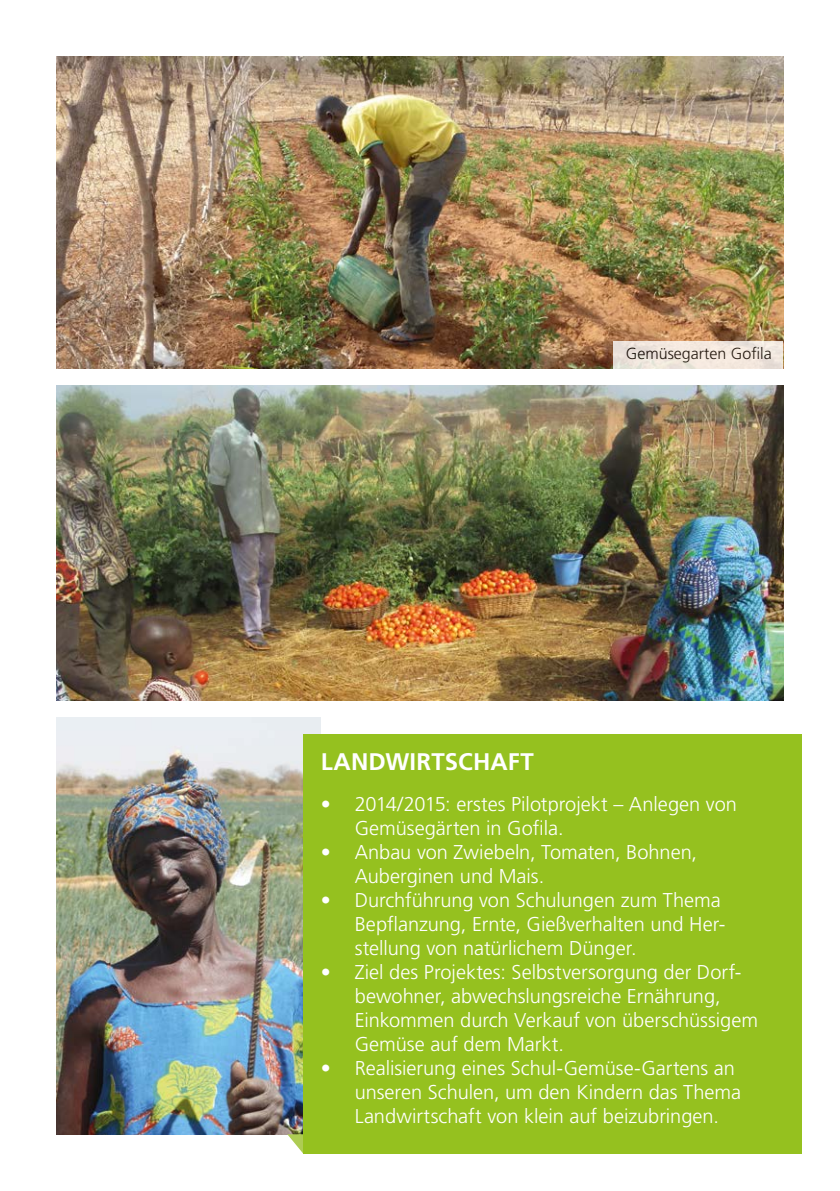
<style>
.page{position:relative;width:840px;height:1191px;background:#fff}
.page>*{position:absolute;margin:0;border:0;box-sizing:border-box;transform-origin:0 0}
.t1{font:700 24px "Frutiger";letter-spacing:.005em;color:#fff}
.t2{font:300 20px/24px "Frutiger";color:#fff}
.t3{font:300 16px "Frutiger";color:#000}
</style>
<div class="page">
<img style="left:57px;top:57px;width:725px;height:312px">
<img style="left:57px;top:717px;width:263px;height:417px">
<svg style="left:287px;top:1134px;width:16px;height:19px"></svg>
<div style="left:303px;top:734px;width:498px;height:420px;background:#95c11f"></div>
<img style="left:57px;top:386px;width:725px;height:314px">
<div style="left:613px;top:341px;width:169px;height:28px;background:linear-gradient(to right,#ece3da,#f4e9df)"></div>
<p class="t3" style="left:625px;top:345px;width:147px">Gemüsegarten Gofila</p>
<p class="t1" style="left:320px;top:748px;width:214px">LANDWIRTSCHAFT</p>
<p class="t2" style="left:354px;top:792px;width:383px;text-indent:-34px">• 2014/2015: erstes Pilotprojekt – Anlegen von<br>Gemüsegärten in Gofila.</p>
<p class="t2" style="left:354px;top:840px;width:344px;text-indent:-34px">• Anbau von Zwiebeln, Tomaten, Bohnen,<br>Auberginen und Mais.</p>
<p class="t2" style="left:354px;top:888px;width:372px;text-indent:-34px">• Durchführung von Schulungen zum Thema<br>Bepflanzung, Ernte, Gießverhalten und Her&shy;stellung von natürlichem Dünger.</p>
<p class="t2" style="left:354px;top:960px;width:404px;text-indent:-34px">• Ziel des Projektes: Selbstversorgung der Dorf&shy;bewohner, abwechslungsreiche Ernährung, Einkommen durch Verkauf von überschüssigem Gemüse auf dem Markt.</p>
<p class="t2" style="left:354px;top:1056px;width:387px;text-indent:-34px">• Realisierung eines Schul-Gemüse-Gartens an unseren Schulen, um den Kindern das Thema<br>Landwirtschaft von klein auf beizubringen.</p>
</div>
